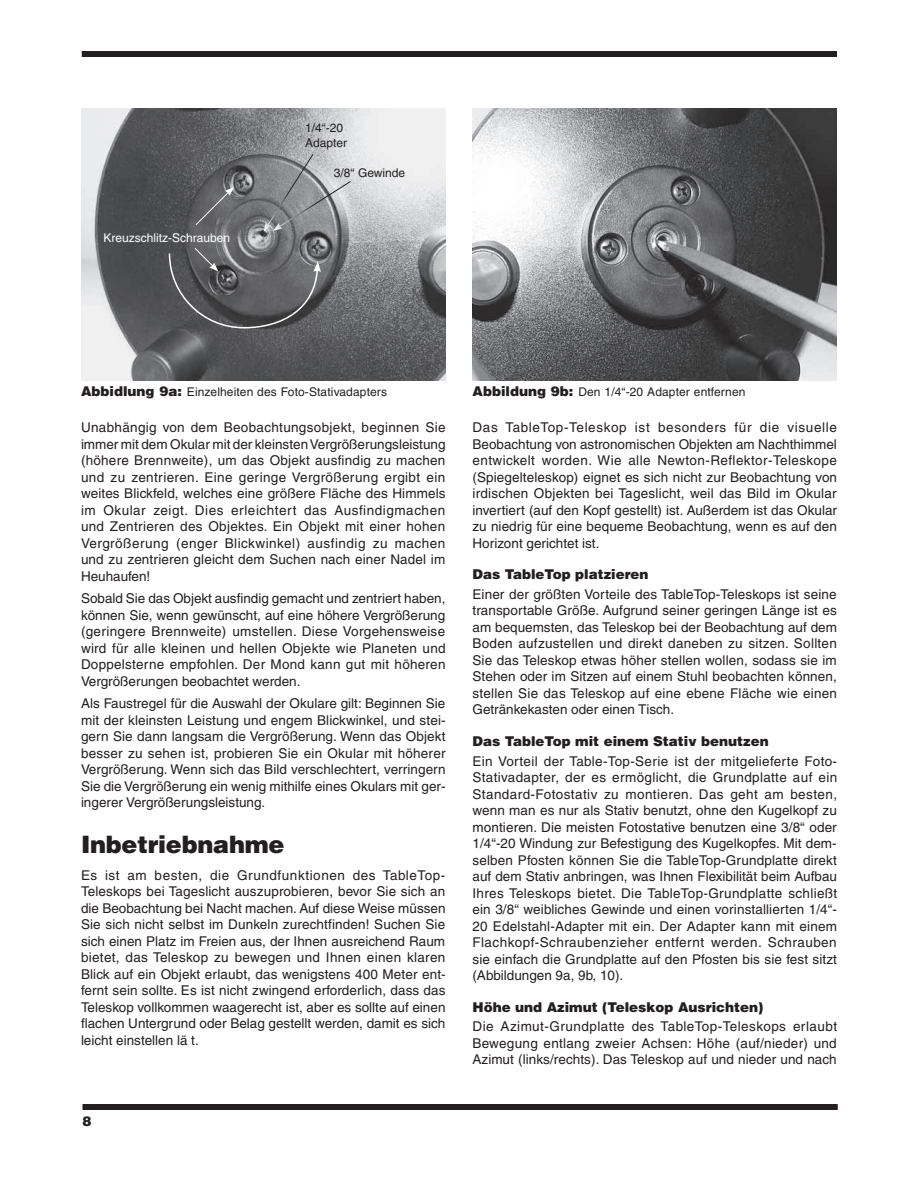
<style>
.page{position:relative;width:918px;height:1188px;background:#fff}
.page>*{position:absolute;margin:0;border:0;box-sizing:border-box;transform-origin:0 0}
.t1{font:900 24px "Helvetica";letter-spacing:-.01em;color:#231f20}
.t2{font:13.5px/16.5px "Helvetica";color:#231f20;text-align:justify}
.t3{font:900 13.5px "Helvetica";color:#231f20}
.t4{font:12px/15px "Helvetica";letter-spacing:.01em;color:#231f20}
.t5{font:12px "Helvetica";color:#fff}
.s1{font-weight:900;font-size:13.5px}
</style>
<div class="page">
<div style="left:82px;top:51px;width:755px;height:6px;background:#231f20"></div>
<div style="left:82px;top:1104px;width:756px;height:6px;background:#231f20"></div>
<img style="left:81px;top:108px;width:365px;height:273px">
<img style="left:472px;top:108px;width:365px;height:273px">
<svg style="left:195px;top:187px;width:39px;height:39px;background:#6c6d6f"></svg>
<svg style="left:168px;top:247px;width:153px;height:82px;background:#5f6062"></svg>
<svg style="left:264px;top:153px;width:87px;height:79px;background:#9c9ea0"></svg>
<p class="t4" style="left:305px;top:120px;width:44px">1/4“-20<br>Adapter</p>
<p class="t5" style="left:104px;top:230px;width:128px">Kreuzschlitz-Schrauben</p>
<p class="t4" style="left:334px;top:165px;width:73px">3/8“ Gewinde</p>
<p class="t4" style="left:81px;top:384px;width:308px"><span class="s1">Abbidlung 9a:</span> Einzelheiten des Foto-Stativadapters</p>
<p class="t4" style="left:472px;top:384px;width:274px"><span class="s1">Abbildung 9b:</span> Den 1/4“-20 Adapter entfernen</p>
<p class="t2" style="left:81px;top:419px;width:366px">Unabhängig von dem Beobachtungsobjekt, beginnen Sie immer mit dem Okular mit der kleinsten Vergrößerungsleistung (höhere Brennweite), um das Objekt ausfindig zu machen und zu zentrieren. Eine geringe Vergrößerung ergibt ein weites Blickfeld, welches eine größere Fläche des Himmels im Okular zeigt. Dies erleichtert das Ausfindigmachen und Zentrieren des Objektes. Ein Objekt mit einer hohen Vergrößerung (enger Blickwinkel) ausfindig zu machen und zu zentrieren gleicht dem Suchen nach einer Nadel im Heuhaufen!</p>
<p class="t2" style="left:81px;top:590px;width:366px">Sobald Sie das Objekt ausfindig gemacht und zentriert haben, können Sie, wenn gewünscht, auf eine höhere Vergrößerung (geringere Brennweite) umstellen. Diese Vorgehensweise wird für alle kleinen und hellen Objekte wie Planeten und Doppelsterne empfohlen. Der Mond kann gut mit höheren Vergrößerungen beobachtet werden.</p>
<p class="t2" style="left:81px;top:695px;width:366px">Als Faustregel für die Auswahl der Okulare gilt: Beginnen Sie mit der kleinsten Leistung und engem Blickwinkel, und stei&shy;gern Sie dann langsam die Vergrößerung. Wenn das Objekt besser zu sehen ist, probieren Sie ein Okular mit höherer Vergrößerung. Wenn sich das Bild verschlechtert, verringern Sie die Vergrößerung ein wenig mithilfe eines Okulars mit ger&shy;ingerer Vergrößerungsleistung.</p>
<h1 class="t1" style="left:81px;top:828px;width:205px">Inbetriebnahme</h1>
<p class="t2" style="left:81px;top:867px;width:366px">Es ist am besten, die Grundfunktionen des TableTop-Teleskops bei Tageslicht auszuprobieren, bevor Sie sich an die Beobachtung bei Nacht machen. Auf diese Weise müssen Sie sich nicht selbst im Dunkeln zurechtfinden! Suchen Sie sich einen Platz im Freien aus, der Ihnen ausreichend Raum bietet, das Teleskop zu bewegen und Ihnen einen klaren Blick auf ein Objekt erlaubt, das wenigstens 400 Meter ent&shy;fernt sein sollte. Es ist nicht zwingend erforderlich, dass das Teleskop vollkommen waagerecht ist, aber es sollte auf einen flachen Untergrund oder Belag gestellt werden, damit es sich leicht einstellen lä t.</p>
<p class="t3" style="left:82px;top:1113px;width:11px">8</p>
<p class="t2" style="left:472px;top:419px;width:366px">Das TableTop-Teleskop ist besonders für die visuelle Beobachtung von astronomischen Objekten am Nachthimmel entwickelt worden. Wie alle Newton-Reflektor-Teleskope (Spiegelteleskop) eignet es sich nicht zur Beobachtung von irdischen Objekten bei Tageslicht, weil das Bild im Okular invertiert (auf den Kopf gestellt) ist. Außerdem ist das Okular zu niedrig für eine bequeme Beobachtung, wenn es auf den Horizont gerichtet ist.</p>
<p class="t3" style="left:472px;top:566px;width:178px">Das TableTop platzieren</p>
<p class="t2" style="left:472px;top:586px;width:366px">Einer der größten Vorteile des TableTop-Teleskops ist seine transportable Größe. Aufgrund seiner geringen Länge ist es am bequemsten, das Teleskop bei der Beobachtung auf dem Boden aufzustellen und direkt daneben zu sitzen. Sollten Sie das Teleskop etwas höher stellen wollen, sodass sie im Stehen oder im Sitzen auf einem Stuhl beobachten können, stellen Sie das Teleskop auf eine ebene Fläche wie einen Getränkekasten oder einen Tisch.</p>
<p class="t3" style="left:472px;top:732px;width:298px">Das TableTop mit einem Stativ benutzen</p>
<p class="t2" style="left:472px;top:753px;width:366px">Ein Vorteil der Table-Top-Serie ist der mitgelieferte Foto-Stativadapter, der es ermöglicht, die Grundplatte auf ein Standard-Fotostativ zu montieren. Das geht am besten, wenn man es nur als Stativ benutzt, ohne den Kugelkopf zu montieren. Die meisten Fotostative benutzen eine 3/8“ oder 1/4“-20 Windung zur Befestigung des Kugelkopfes. Mit dem&shy;selben Pfosten können Sie die TableTop-Grundplatte direkt auf dem Stativ anbringen, was Ihnen Flexibilität beim Aufbau Ihres Teleskops bietet. Die TableTop-Grundplatte schließt ein 3/8“ weibliches Gewinde und einen vorinstallierten 1/4“- 20 Edelstahl-Adapter mit ein. Der Adapter kann mit einem Flachkopf-Schraubenzieher entfernt werden. Schrauben sie einfach die Grundplatte auf den Pfosten bis sie fest sitzt (Abbildungen 9a, 9b, 10).</p>
<p class="t3" style="left:472px;top:998px;width:293px">Höhe und Azimut (Teleskop Ausrichten)</p>
<p class="t2" style="left:472px;top:1018px;width:366px">Die Azimut-Grundplatte des TableTop-Teleskops erlaubt Bewegung entlang zweier Achsen: Höhe (auf/nieder) und Azimut (links/rechts). Das Teleskop auf und nieder und nach</p>
</div>
